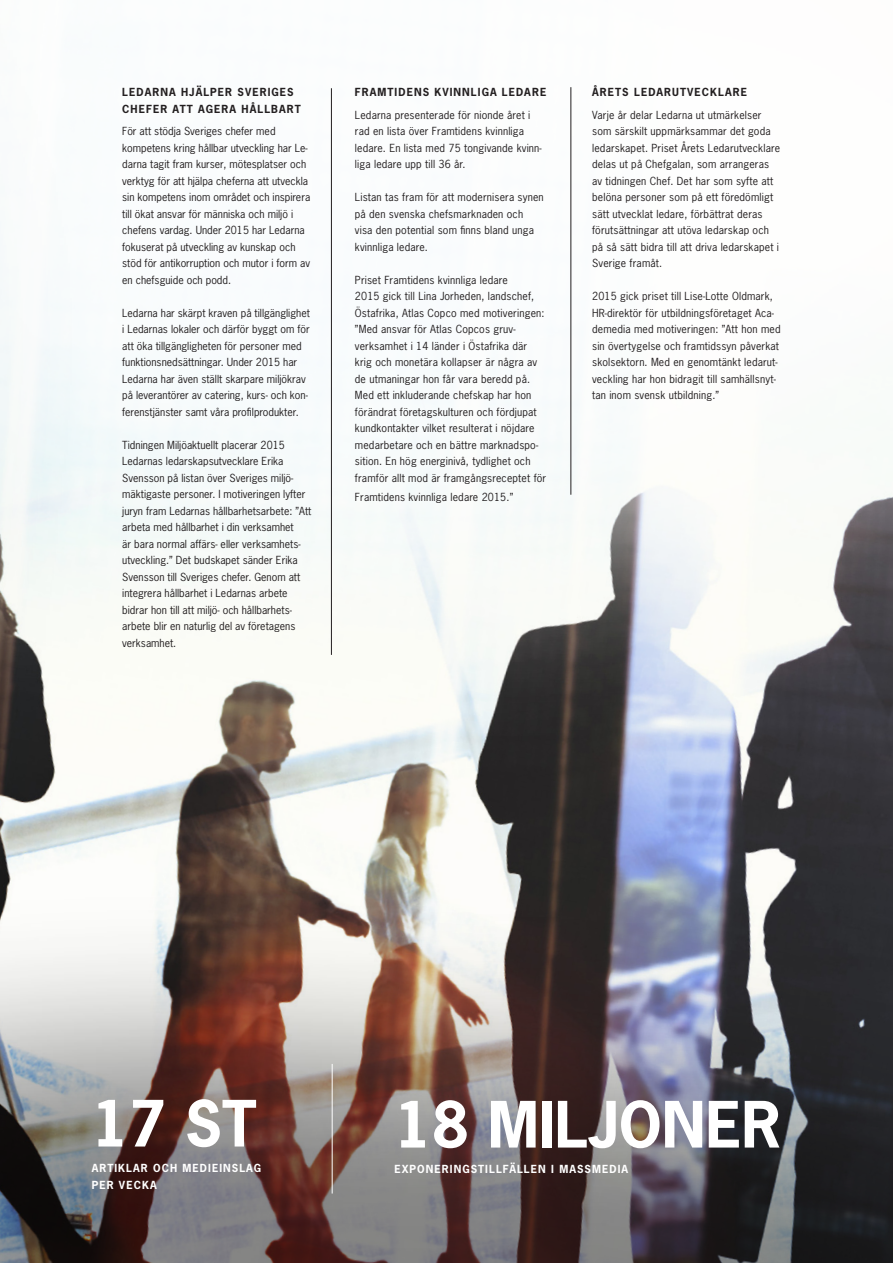
<style>
.page{position:relative;width:893px;height:1263px;background:#fff}
.page>*{position:absolute;margin:0;border:0;box-sizing:border-box;transform-origin:0 0}
.Brödtext{font:700 60px "News Gothic Std";color:#fff}
.Brödtext-2{font:10.5px/16.5px "News Gothic Std";letter-spacing:.015em;color:#231f20}
.Brödtext-3{font:700 10.5px "News Gothic Std";letter-spacing:.1em;color:#231f20}
.Brödtext-4{font:700 10.5px/16.5px "News Gothic Std";letter-spacing:.1em;color:#fff}
</style>
<div class="page">
<img style="left:0;top:854px;width:893px;height:409px">
<img style="left:228px;top:803px;width:665px;height:51px">
<img style="left:228px;top:87px;width:665px;height:716px">
<hr style="left:331px;top:88px;width:1px;height:567px;background:#231f20">
<hr style="left:570px;top:87px;width:1px;height:408px;background:#231f20">
<img style="left:0;top:267px;width:228px;height:800px">
<hr style="left:332px;top:1064px;width:1px;height:129px;background:#fff">
<p class="Brödtext-3" style="left:122px;top:85px;width:173px">LEDARNA HJÄLPER SVERIGES</p>
<p class="Brödtext-3" style="left:122px;top:102px;width:180px">CHEFER ATT AGERA HÅLLBART</p>
<p class="Brödtext-2" style="left:122px;top:123px;width:190px">För att stödja Sveriges chefer med kompetens kring hållbar utveckling har Le&shy;darna tagit fram kurser, mötesplatser och verktyg för att hjälpa cheferna att utveckla sin kompetens inom området och inspirera till ökat ansvar för människa och miljö i chefens vardag. Under 2015 har Ledarna fokuserat på utveckling av kunskap och stöd för antikorruption och mutor i form av en chefsguide och podd.</p>
<p class="Brödtext-2" style="left:122px;top:305px;width:189px">Ledarna har skärpt kraven på tillgänglighet i Ledarnas lokaler och därför byggt om för att öka tillgängligheten för personer med funktionsnedsättningar. Under 2015 har Ledarna har även ställt skarpare miljökrav på leverantörer av catering, kurs- och kon&shy;ferenstjänster samt våra profilprodukter.</p>
<p class="Brödtext-2" style="left:122px;top:437px;width:191px">Tidningen Miljöaktuellt placerar 2015<br>Ledarnas ledarskapsutvecklare Erika Svensson på listan över Sveriges miljö&shy;mäktigaste personer. I motiveringen lyfter juryn fram Ledarnas hållbarhetsarbete: ”Att arbeta med hållbarhet i din verksamhet<br>är bara normal affärs- eller verksamhets&shy;utveckling.” Det budskapet sänder Erika Svensson till Sveriges chefer. Genom att integrera hållbarhet i Ledarnas arbete bidrar hon till att miljö- och hållbarhets&shy;arbete blir en naturlig del av företagens verksamhet.</p>
<p class="Brödtext-3" style="left:355px;top:85px;width:193px">FRAMTIDENS KVINNLIGA LEDARE</p>
<p class="Brödtext-2" style="left:355px;top:107px;width:177px">Ledarna presenterade för nionde året i rad en lista över Framtidens kvinnliga</p>
<p class="Brödtext-2" style="left:355px;top:140px;width:188px">ledare. En lista med 75 tongivande kvinn&shy;liga ledare upp till 36 år.</p>
<p class="Brödtext-2" style="left:355px;top:189px;width:190px">Listan tas fram för att modernisera synen på den svenska chefsmarknaden och<br>visa den potential som finns bland unga kvinnliga ledare.</p>
<p class="Brödtext-2" style="left:355px;top:272px;width:193px">Priset Framtidens kvinnliga ledare<br>2015 gick till Lina Jorheden, landschef, Östafrika, Atlas Copco med motiveringen: ”Med ansvar för Atlas Copcos gruv&shy;verksamhet i 14 länder i Östafrika där krig och monetära kollapser är några av de utmaningar hon får vara beredd på.<br>Med ett inkluderande chefskap har hon förändrat företagskulturen och fördjupat kundkontakter vilket resulterat i nöjdare medarbetare och en bättre marknadspo&shy;sition. En hög energinivå, tydlighet och framför allt mod är framgångsreceptet för</p>
<p class="Brödtext-2" style="left:355px;top:489px;width:160px">Framtidens kvinnliga ledare 2015.”</p>
<p class="Brödtext-3" style="left:592px;top:85px;width:156px">ÅRETS LEDARUTVECKLARE</p>
<p class="Brödtext-2" style="left:592px;top:107px;width:189px">Varje år delar Ledarna ut utmärkelser som särskilt uppmärksammar det goda ledarskapet. Priset Årets Ledarutvecklare delas ut på Chefgalan, som arrangeras av tidningen Chef. Det har som syfte att belöna personer som på ett föredömligt sätt utvecklat ledare, förbättrat deras förutsättningar att utöva ledarskap och på så sätt bidra till att driva ledarskapet i Sverige framåt.</p>
<p class="Brödtext-2" style="left:592px;top:288px;width:190px">2015 gick priset till Lise-Lotte Oldmark, HR-direktör för utbildningsföretaget Aca&shy;demedia med motiveringen: ”Att hon med sin övertygelse och framtidssyn påverkat skolsektorn. Med en genomtänkt ledarut&shy;veckling har hon bidragit till samhällsnyt&shy;tan inom svensk utbildning.”</p>
<p class="Brödtext" style="left:92px;top:1084px;width:166px">17 ST</p>
<p class="Brödtext-4" style="left:92px;top:1159px;width:171px">ARTIKLAR OCH MEDIEINSLAG<br>PER VECKA</p>
<p class="Brödtext" style="left:394px;top:1085px;width:388px">18 MILJONER</p>
<p class="Brödtext-4" style="left:394px;top:1161px;width:235px">EXPONERINGSTILLFÄLLEN I MASSMEDIA</p>
</div>
